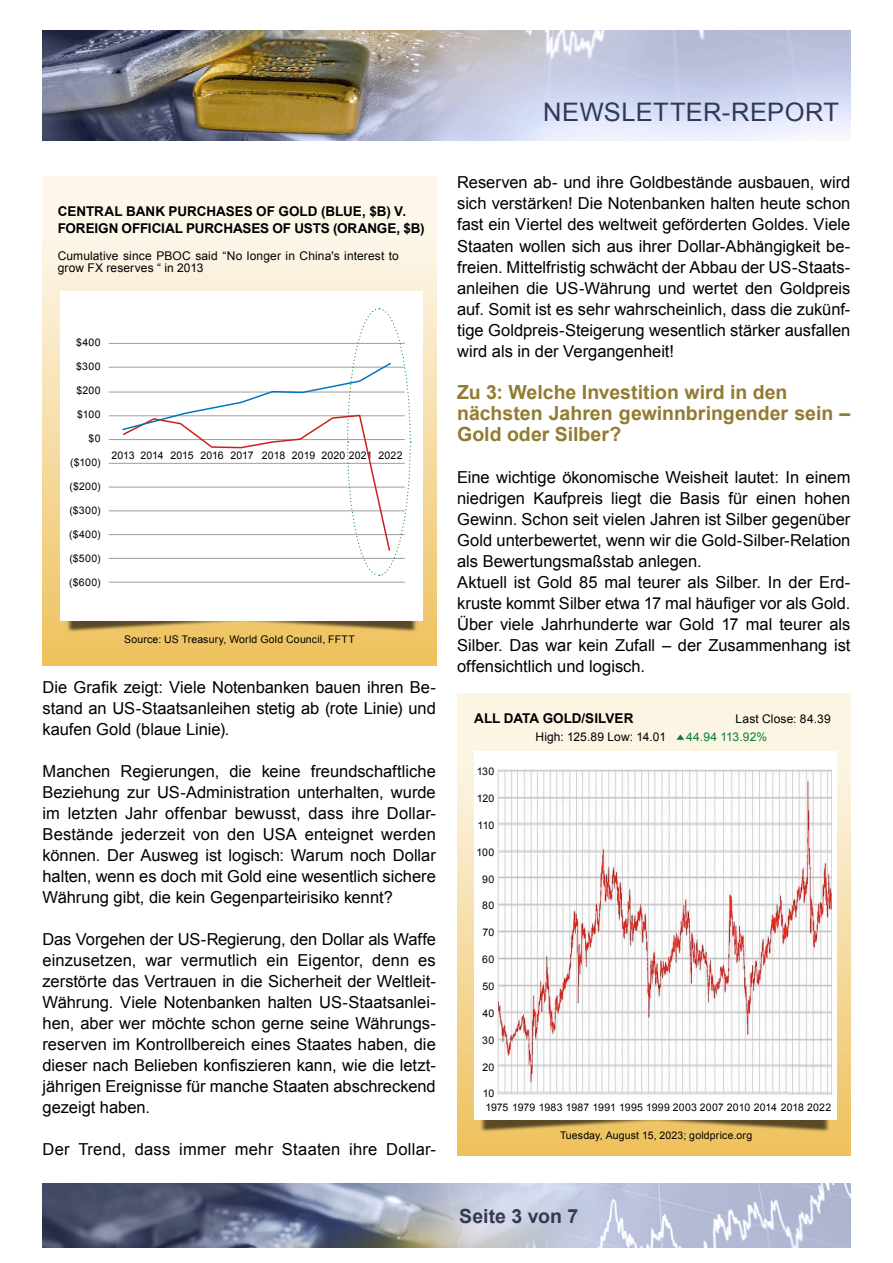
<style>
.page{position:relative;width:893px;height:1263px;background:#fff}
.page>*{position:absolute;margin:0;border:0;box-sizing:border-box;transform-origin:0 0}
.t1{font:25.5px "Arial";letter-spacing:.015em;color:#323955}
.t2{font:700 19.5px/21px "Arial";color:#917c31}
.t3{font:700 19.5px "Arial";color:#323955}
.t4{font:16.5px/21px "Arial";color:#000;text-align:justify}
.t5{font:16.5px "Arial";letter-spacing:.02em;color:#000}
.t6{font:700 13.5px/16.5px "Arial";letter-spacing:-.005em;color:#000}
.t7{font:12px/12px "Arial";letter-spacing:.01em;color:#000}
.t8{font:12px "Arial";letter-spacing:.015em;color:#008236}
.t9{font:10.5px "Arial";letter-spacing:.02em;color:#000}
</style>
<div class="page">
<svg style="left:457px;top:693px;width:393px;height:462px;background:#f8e7bf"></svg>
<img style="left:467px;top:917px;width:374px;height:221px">
<div style="left:43px;top:176px;width:393px;height:490px;background:linear-gradient(to bottom,#fefdf9,#eec15e)"></div>
<img style="left:51px;top:417px;width:375px;height:221px">
<div style="left:60px;top:291px;width:362px;height:329px;background:#fff"></div>
<hr style="left:109px;top:343px;width:296px;height:1px;background:#9d9d9c">
<hr style="left:109px;top:367px;width:296px;height:1px;background:#9d9d9c">
<hr style="left:109px;top:392px;width:296px;height:1px;background:#9d9d9c">
<hr style="left:109px;top:415px;width:296px;height:1px;background:#9d9d9c">
<hr style="left:109px;top:439px;width:296px;height:1px;background:#9d9d9c">
<hr style="left:109px;top:463px;width:296px;height:1px;background:#9d9d9c">
<hr style="left:109px;top:487px;width:296px;height:1px;background:#9d9d9c">
<hr style="left:109px;top:510px;width:296px;height:1px;background:#9d9d9c">
<hr style="left:109px;top:534px;width:296px;height:1px;background:#9d9d9c">
<hr style="left:109px;top:558px;width:296px;height:1px;background:#9d9d9c">
<hr style="left:109px;top:582px;width:296px;height:1px;background:#9d9d9c">
<svg style="left:121px;top:308px;width:290px;height:268px"></svg>
<img style="left:43px;top:31px;width:807px;height:109px">
<img style="left:43px;top:1183px;width:807px;height:64px">
<div style="left:474px;top:751px;width:363px;height:369px;background:#fff"></div>
<svg style="left:676px;top:734px;width:8px;height:6px"></svg>
<img style="left:497px;top:769px;width:335px;height:326px">
<p class="t1" style="left:543px;top:95px;width:297px">NEWSLETTER-REPORT</p>
<p class="t6" style="left:58px;top:203px;width:368px">CENTRAL BANK PURCHASES OF GOLD (BLUE, $B) V.<br>FOREIGN OFFICIAL PURCHASES OF USTS (ORANGE, $B)</p>
<p class="t7" style="left:58px;top:249px;width:343px">Cumulative since PBOC said “No longer in China's interest to grow FX reserves “ in 2013</p>
<p class="t9" style="left:76px;top:335px;width:26px">$400</p>
<p class="t9" style="left:76px;top:359px;width:26px">$300</p>
<p class="t9" style="left:76px;top:383px;width:26px">$200</p>
<p class="t9" style="left:77px;top:407px;width:25px">$100</p>
<p class="t9" style="left:89px;top:431px;width:13px">$0</p>
<p class="t9" style="left:70px;top:455px;width:32px">($100)</p>
<p class="t9" style="left:70px;top:479px;width:32px">($200)</p>
<p class="t9" style="left:69px;top:503px;width:33px">($300)</p>
<p class="t9" style="left:69px;top:527px;width:33px">($400)</p>
<p class="t9" style="left:69px;top:551px;width:33px">($500)</p>
<p class="t9" style="left:69px;top:575px;width:33px">($600)</p>
<p class="t9" style="left:112px;top:448px;width:293px">2013 2014 2015 2016 2017 2018 2019 2020 2021 2022</p>
<p class="t9" style="left:124px;top:633px;width:232px">Source: US Treasury, World Gold Council, FFTT</p>
<p class="t4" style="left:43px;top:677px;width:395px">Die Grafik zeigt: Viele Notenbanken bauen ihren Be&shy;stand an US-Staatsanleihen stetig ab (rote Linie) und kaufen Gold (blaue Linie).</p>
<p class="t4" style="left:43px;top:761px;width:395px">Manchen Regierungen, die keine freundschaftliche Beziehung zur US-Administration unterhalten, wurde im letzten Jahr offenbar bewusst, dass ihre Dollar-Bestände jederzeit von den USA enteignet werden können. Der Ausweg ist logisch: Warum noch Dollar halten, wenn es doch mit Gold eine wesentlich sichere Währung gibt, die kein Gegenparteirisiko kennt?</p>
<p class="t4" style="left:43px;top:929px;width:395px">Das Vorgehen der US-Regierung, den Dollar als Waffe einzusetzen, war vermutlich ein Eigentor, denn es zerstörte das Vertrauen in die Sicherheit der Weltleit-Währung. Viele Notenbanken halten US-Staatsanlei&shy;hen, aber wer möchte schon gerne seine Währungs&shy;reserven im Kontrollbereich eines Staates haben, die dieser nach Belieben konfiszieren kann, wie die letzt&shy;jährigen Ereignisse für manche Staaten abschreckend gezeigt haben.</p>
<p class="t5" style="left:43px;top:1138px;width:395px">Der Trend, dass immer mehr Staaten ihre Dollar-</p>
<p class="t4" style="left:457px;top:172px;width:395px">Reserven ab- und ihre Goldbestände ausbauen, wird sich verstärken! Die Notenbanken halten heute schon fast ein Viertel des weltweit geförderten Goldes. Viele Staaten wollen sich aus ihrer Dollar-Abhängigkeit be&shy;freien. Mittelfristig schwächt der Abbau der US-Staats&shy;anleihen die US-Währung und wertet den Goldpreis auf. Somit ist es sehr wahrscheinlich, dass die zukünf&shy;tige Goldpreis-Steigerung wesentlich stärker ausfallen wird als in der Vergangenheit!</p>
<p class="t2" style="left:457px;top:382px;width:332px">Zu 3: Welche Investition wird in den</p>
<p class="t2" style="left:457px;top:403px;width:395px">nächsten Jahren gewinnbringender sein –<br>Gold oder Silber?</p>
<p class="t4" style="left:457px;top:466px;width:395px">Eine wichtige ökonomische Weisheit lautet: In einem niedrigen Kaufpreis liegt die Basis für einen hohen Gewinn. Schon seit vielen Jahren ist Silber gegenüber Gold unterbewertet, wenn wir die Gold-Silber-Relation als Bewertungsmaßstab anlegen.</p>
<p class="t4" style="left:457px;top:571px;width:395px">Aktuell ist Gold 85 mal teurer als Silber. In der Erd&shy;kruste kommt Silber etwa 17 mal häufiger vor als Gold.<br>Über viele Jahrhunderte war Gold 17 mal teurer als Silber. Das war kein Zufall – der Zusammenhang ist offensichtlich und logisch.</p>
<p class="t6" style="left:474px;top:710px;width:161px">ALL DATA GOLD/SILVER</p>
<p class="t7" style="left:535px;top:730px;width:132px">High: 125.89 Low: 14.01</p>
<p class="t8" style="left:686px;top:728px;width:83px">44.94 113.92%</p>
<p class="t7" style="left:736px;top:713px;width:97px">Last Close: 84.39</p>
<p class="t9" style="left:477px;top:765px;width:19px">130</p>
<p class="t9" style="left:477px;top:791px;width:19px">120</p>
<p class="t9" style="left:478px;top:818px;width:18px">110</p>
<p class="t9" style="left:476px;top:845px;width:19px">100</p>
<p class="t9" style="left:482px;top:872px;width:14px">90</p>
<p class="t9" style="left:482px;top:899px;width:14px">80</p>
<p class="t9" style="left:483px;top:926px;width:13px">70</p>
<p class="t9" style="left:482px;top:952px;width:14px">60</p>
<p class="t9" style="left:482px;top:979px;width:13px">50</p>
<p class="t9" style="left:482px;top:1006px;width:13px">40</p>
<p class="t9" style="left:482px;top:1033px;width:14px">30</p>
<p class="t9" style="left:482px;top:1060px;width:13px">20</p>
<p class="t9" style="left:483px;top:1087px;width:13px">10</p>
<p class="t9" style="left:485px;top:1100px;width:347px">1975 1979 1983 1987 1991 1995 1999 2003 2007 2010 2014 2018 2022</p>
<p class="t9" style="left:560px;top:1129px;width:194px">Tuesday, August 15, 2023; goldprice.org</p>
<p class="t3" style="left:459px;top:1203px;width:120px">Seite 3 von 7</p>
</div>
